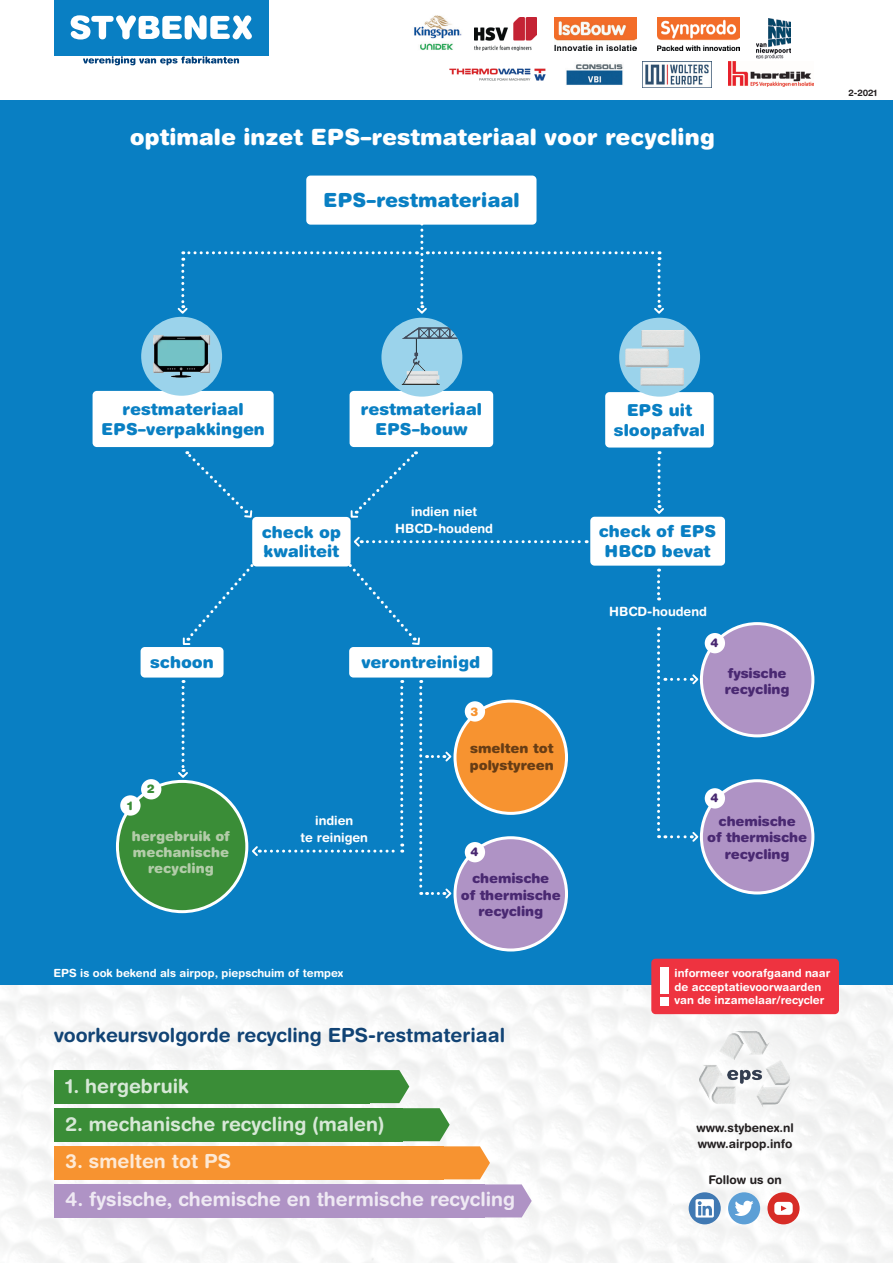
<style>
.page{position:relative;width:893px;height:1263px;background:#fff}
.page>*{position:absolute;margin:0;border:0;box-sizing:border-box;transform-origin:0 0}
.t1{font:900 22.5px "Helvetica Rounded LT Std";color:#fff}
.t2{font:700 19.5px "Helvetica Rounded LT Std";color:#fff}
.t3{font:700 19.5px "Helvetica Rounded LT Std";color:#124475}
.t4{font:900 19.5px "Helvetica Rounded LT Std";color:#097fc3}
.t5{font:900 16.5px/19.8px "Helvetica Rounded LT Std";color:#097fc3;text-align:center}
.t6{font:900 13.5px/16.2px "Helvetica Rounded LT Std";letter-spacing:-.01em;color:#4a2972;text-align:center}
.t7{font:900 13.5px/16.2px "Helvetica Rounded LT Std";color:#b3cca9;text-align:center}
.t8{font:900 13.5px/16.2px "Helvetica Rounded LT Std";color:#673d15}
.t9{font:700 12.75px/16.5px "Helvetica Rounded LT Std";color:#fff;text-align:center}
.t10{font:700 12px/16.5px "Helvetica Rounded LT Std";color:#231f20}
.t11{font:900 12px "Helvetica Rounded LT Std";color:#4a2972}
.t12{font:900 12px "Helvetica Rounded LT Std";color:#3a8d37}
.t13{font:900 12px "Helvetica Rounded LT Std";color:#f79330}
.t14{font:700 11.25px/13.5px "Helvetica Rounded LT Std";color:#fff}
.t15{font:700 9px "Helvetica Rounded LT Std";color:#231f20}
</style>
<div class="page">
<img style="left:0;top:985px;width:893px;height:278px">
<div style="left:54px;top:0;width:214px;height:55px;background:#097fc3"></div>
<svg style="left:71px;top:15px;width:181px;height:25px"></svg>
<svg style="left:83px;top:56px;width:156px;height:9px"></svg>
<div style="left:0;top:100px;width:893px;height:885px;background:#097fc3"></div>
<div style="left:701px;top:624px;width:112px;height:112px;background:#af93c5;border-radius:50%"></div>
<div style="left:700px;top:622px;width:114px;height:115px;border:3px solid #fff;border-radius:50%"></div>
<div style="left:117px;top:781px;width:130px;height:131px;background:#3a8d37;border-radius:50%"></div>
<div style="left:116px;top:780px;width:132px;height:133px;border:3px solid #fff;border-radius:50%"></div>
<div style="left:93px;top:391px;width:181px;height:56px;background:#fff;border-radius:4px"></div>
<div style="left:252px;top:517px;width:99px;height:49px;background:#fff;border-radius:4px"></div>
<div style="left:590px;top:517px;width:135px;height:49px;background:#fff;border-radius:4px"></div>
<div style="left:350px;top:391px;width:143px;height:56px;background:#fff;border-radius:4px"></div>
<div style="left:605px;top:392px;width:109px;height:55px;background:#fff;border-radius:4px"></div>
<div style="left:141px;top:647px;width:83px;height:30px;background:#fff;border-radius:4px"></div>
<div style="left:349px;top:647px;width:143px;height:30px;background:#fff;border-radius:4px"></div>
<svg style="left:657px;top:569px;width:3px;height:31px"></svg>
<div style="left:306px;top:176px;width:230px;height:49px;background:#fff;border-radius:4px"></div>
<div style="left:141px;top:317px;width:81px;height:79px;background:#9bd3eb;border-radius:50%"></div>
<img style="left:147px;top:330px;width:69px;height:52px">
<div style="left:381px;top:318px;width:81px;height:79px;background:#9bd3eb;border-radius:50%"></div>
<img style="left:402px;top:327px;width:60px;height:58px">
<div style="left:619px;top:318px;width:81px;height:79px;background:#9bd3eb;border-radius:50%"></div>
<img style="left:625px;top:330px;width:59px;height:56px">
<div style="left:455px;top:701px;width:111px;height:112px;background:#f79330;border-radius:50%"></div>
<div style="left:453px;top:700px;width:115px;height:115px;border:3px solid #fff;border-radius:50%"></div>
<div style="left:455px;top:838px;width:111px;height:112px;background:#af93c5;border-radius:50%"></div>
<div style="left:453px;top:836px;width:115px;height:115px;border:3px solid #fff;border-radius:50%"></div>
<div style="left:701px;top:781px;width:112px;height:112px;background:#af93c5;border-radius:50%"></div>
<div style="left:700px;top:779px;width:114px;height:115px;border:3px solid #fff;border-radius:50%"></div>
<div style="left:465px;top:701px;width:20px;height:21px;background:#fff;border-radius:50%"></div>
<div style="left:120px;top:795px;width:21px;height:21px;background:#fff;border-radius:50%"></div>
<div style="left:141px;top:779px;width:20px;height:20px;background:#fff;border-radius:50%"></div>
<div style="left:465px;top:842px;width:20px;height:20px;background:#fff;border-radius:50%"></div>
<div style="left:705px;top:788px;width:20px;height:20px;background:#fff;border-radius:50%"></div>
<div style="left:705px;top:633px;width:20px;height:20px;background:#fff;border-radius:50%"></div>
<div style="left:651px;top:959px;width:188px;height:55px;background:#ee3340;border-radius:4px"></div>
<div style="left:660px;top:967px;width:9px;height:26px;background:#fff"></div>
<div style="left:660px;top:997px;width:9px;height:8px;background:#fff"></div>
<svg style="left:177px;top:210px;width:487px;height:104px"></svg>
<svg style="left:178px;top:680px;width:10px;height:100px"></svg>
<svg style="left:419px;top:680px;width:33px;height:219px"></svg>
<svg style="left:657px;top:627px;width:43px;height:215px"></svg>
<svg style="left:654px;top:451px;width:10px;height:63px"></svg>
<svg style="left:185px;top:451px;width:68px;height:67px"></svg>
<svg style="left:338px;top:535px;width:249px;height:110px"></svg>
<svg style="left:350px;top:451px;width:68px;height:67px"></svg>
<svg style="left:182px;top:552px;width:82px;height:93px"></svg>
<svg style="left:252px;top:680px;width:151px;height:176px"></svg>
<div style="left:54px;top:1070px;width:315px;height:33px;background:#3a8d37"></div>
<div style="left:54px;top:1108px;width:349px;height:33px;background:#3a8d37"></div>
<div style="left:54px;top:1146px;width:390px;height:33px;background:#f79330"></div>
<div style="left:54px;top:1184px;width:431px;height:33px;background:#af93c5"></div>
<svg style="left:354px;top:1070px;width:178px;height:147px"></svg>
<div style="left:689px;top:1192px;width:32px;height:32px;background:#4079b3;border-radius:50%"></div>
<svg style="left:695px;top:1199px;width:19px;height:18px"></svg>
<img style="left:700px;top:1032px;width:90px;height:76px">
<div style="left:728px;top:1192px;width:32px;height:32px;background:#5c9fd6;border-radius:50%"></div>
<svg style="left:735px;top:1201px;width:18px;height:15px"></svg>
<div style="left:767px;top:1192px;width:33px;height:32px;background:#d72c26;border-radius:50%"></div>
<svg style="left:774px;top:1202px;width:19px;height:13px"></svg>
<img style="left:729px;top:61px;width:84px;height:26px">
<img style="left:474px;top:17px;width:62px;height:33px">
<img style="left:555px;top:17px;width:81px;height:33px">
<img style="left:657px;top:17px;width:83px;height:33px">
<img style="left:414px;top:15px;width:48px;height:35px">
<img style="left:449px;top:68px;width:97px;height:13px">
<img style="left:566px;top:64px;width:57px;height:21px">
<img style="left:757px;top:18px;width:34px;height:40px">
<img style="left:642px;top:62px;width:67px;height:25px">
<h1 class="t1" style="left:130px;top:122px;width:586px">optimale inzet EPS–restmateriaal voor recycling</h1>
<p class="t4" style="left:323px;top:188px;width:198px">EPS–restmateriaal</p>
<p class="t15" style="left:848px;top:87px;width:30px">2-2021</p>
<p class="t5" style="left:101px;top:399px;width:165px">restmateriaal<br>EPS–verpakkingen</p>
<p class="t5" style="left:361px;top:399px;width:123px">restmateriaal<br>EPS–bouw</p>
<p class="t5" style="left:614px;top:400px;width:92px">EPS uit sloopafval</p>
<p class="t9" style="left:395px;top:503px;width:99px">indien niet<br>HBCD-houdend</p>
<p class="t5" style="left:262px;top:521px;width:81px;text-align:left">check op kwaliteit</p>
<p class="t5" style="left:599px;top:521px;width:119px">check of EPS<br>HBCD bevat</p>
<p class="t9" style="left:609px;top:603px;width:99px">HBCD-houdend</p>
<p class="t5" style="left:150px;top:652px;width:65px">schoon</p>
<p class="t12" style="left:127px;top:797px;width:8px">1</p>
<p class="t12" style="left:147px;top:781px;width:10px">2</p>
<p class="t7" style="left:132px;top:827px;width:100px">hergebruik of mechanische recycling</p>
<p class="t5" style="left:361px;top:652px;width:120px">verontreinigd</p>
<p class="t13" style="left:470px;top:703px;width:10px">3</p>
<p class="t9" style="left:301px;top:812px;width:69px">indien<br>te reinigen</p>
<p class="t8" style="left:470px;top:740px;width:86px">smelten tot polystyreen</p>
<p class="t11" style="left:470px;top:844px;width:10px">4</p>
<p class="t6" style="left:461px;top:870px;width:101px">chemische<br>of thermische recycling</p>
<p class="t14" style="left:53px;top:966px;width:291px">EPS is ook bekend als airpop, piepschuim of tempex</p>
<p class="t3" style="left:54px;top:1024px;width:453px">voorkeursvolgorde recycling EPS-restmateriaal</p>
<p class="t2" style="left:65px;top:1074px;width:125px">1. hergebruik</p>
<p class="t2" style="left:65px;top:1112px;width:321px">2. mechanische recycling (malen)</p>
<p class="t2" style="left:65px;top:1149px;width:167px">3. smelten tot PS</p>
<p class="t2" style="left:65px;top:1187px;width:451px">4. fysische, chemische en thermische recycling</p>
<p class="t11" style="left:710px;top:635px;width:10px">4</p>
<p class="t6" style="left:725px;top:664px;width:66px;text-align:left">fysische recycling</p>
<p class="t11" style="left:710px;top:790px;width:10px">4</p>
<p class="t6" style="left:707px;top:813px;width:101px">chemische<br>of thermische recycling</p>
<p class="t14" style="left:675px;top:966px;width:157px">informeer voorafgaand naar de acceptatievoorwaarden van de inzamelaar/recycler</p>
<p class="t10" style="left:696px;top:1119px;width:99px">www.stybenex.nl www.airpop.info</p>
<p class="t10" style="left:708px;top:1171px;width:75px">Follow us on</p>
</div>
